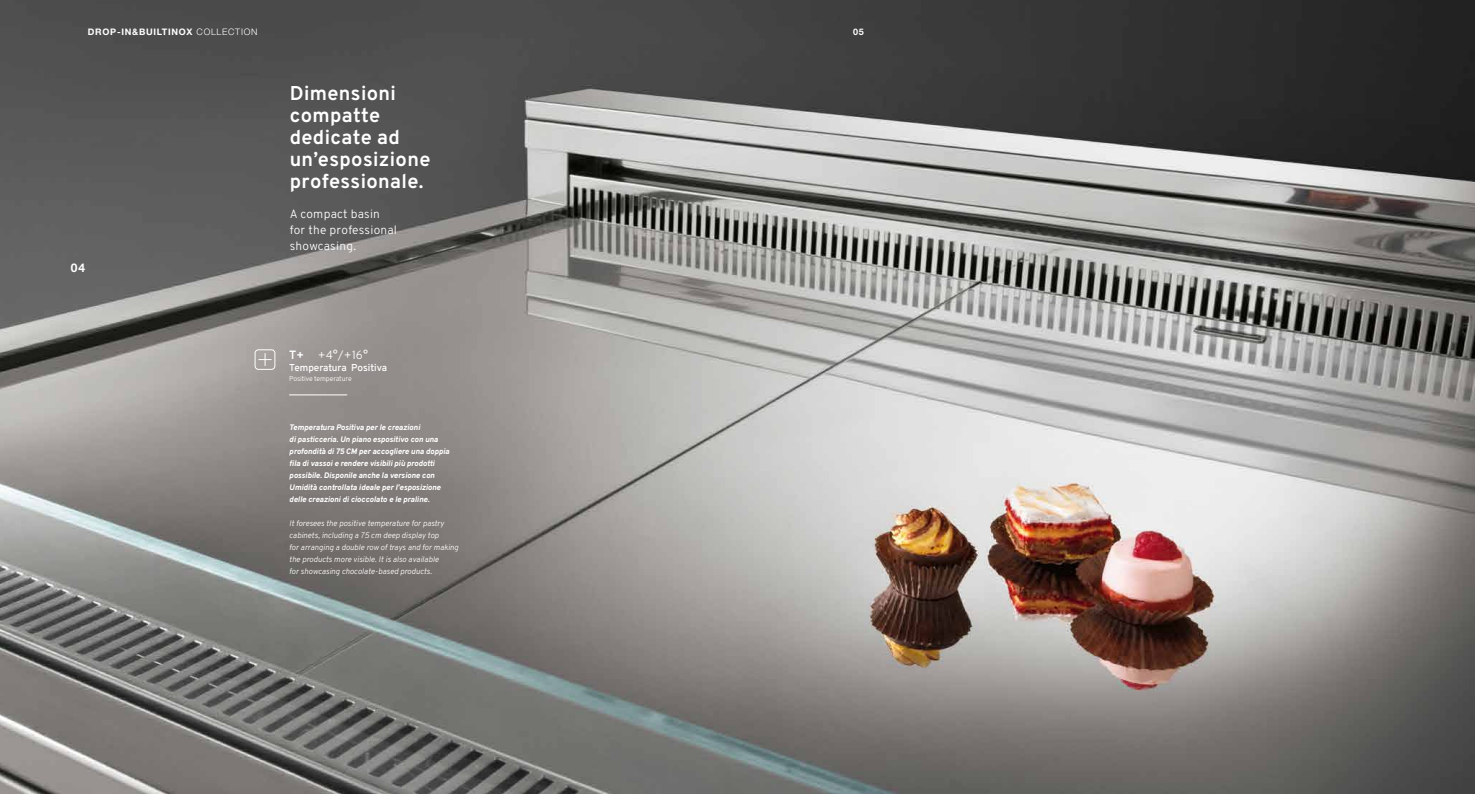
<style>
.page{position:relative;width:1475px;height:794px;background:#fff}
.page>*{position:absolute;margin:0;border:0;box-sizing:border-box;transform-origin:0 0}
.t1{font:700 20px/22px "Overpass";letter-spacing:.02em;color:#fff}
.t2{font:300 12px/16px "Overpass";letter-spacing:.02em;color:#fff}
.t3{font:700 12px "Helvetica Neue LT Std";color:#fff}
.t4{font:600 10px "Overpass";color:#fff}
.t5{font:700 9px "Helvetica Neue LT Std";letter-spacing:.08em;color:#fff}
.t6{font:italic 800 8px/12px "Overpass";color:#fff}
.t7{font:italic 300 8px/12px "Overpass";color:#fff}
.t8{font:300 7px "Overpass";letter-spacing:-.02em;color:#fff}
.s1{font-weight:300}
.s2{font-weight:700}
</style>
<div class="page">
<img style="left:0;top:0;width:1474px;height:794px">
<div style="left:255px;top:349px;width:20px;height:20px;border:1px solid #fff;border-radius:3px"></div>
<svg style="left:259px;top:353px;width:12px;height:13px"></svg>
<hr style="left:289px;top:395px;width:58px;height:1px;background:#fff">
<p class="t5" style="left:88px;top:26px;width:171px">DROP-IN&amp;BUILTINOX <span class="s1">COLLECTION</span></p>
<p class="t5" style="left:853px;top:26px;width:12px">05</p>
<h1 class="t1" style="left:289px;top:82px;width:142px">Dimensioni compatte dedicate ad un’esposizione professionale.</h1>
<h2 class="t3" style="left:71px;top:260px;width:16px">04</h2>
<h2 class="t2" style="left:290px;top:206px;width:109px">A compact basin for the professional showcasing.</h2>
<h2 class="t2" style="left:289px;top:346px;width:80px"><span class="s2">T+</span> +4°/+16°</h2>
<p class="t4" style="left:289px;top:361px;width:99px">Temperatura Positiva</p>
<p class="t8" style="left:289px;top:374px;width:64px">Positive temperature</p>
<p class="t6" style="left:289px;top:421px;width:162px">Temperatura Positiva per le creazioni<br>di pasticceria. Un piano espositivo con una profondità di 75 CM per accogliere una doppia fila di vassoi e rendere visibili più prodotti possibile. Disponile anche la versione con Umidità controllata ideale per l’esposizione delle creazioni di cioccolato e le praline.</p>
<p class="t7" style="left:289px;top:517px;width:171px">It foresees the positive temperature for pastry cabinets, including a 75 cm deep display top<br>for arranging a double row of trays and for making the products more visible. It is also available<br>for showcasing chocolate-based products.</p>
</div>
